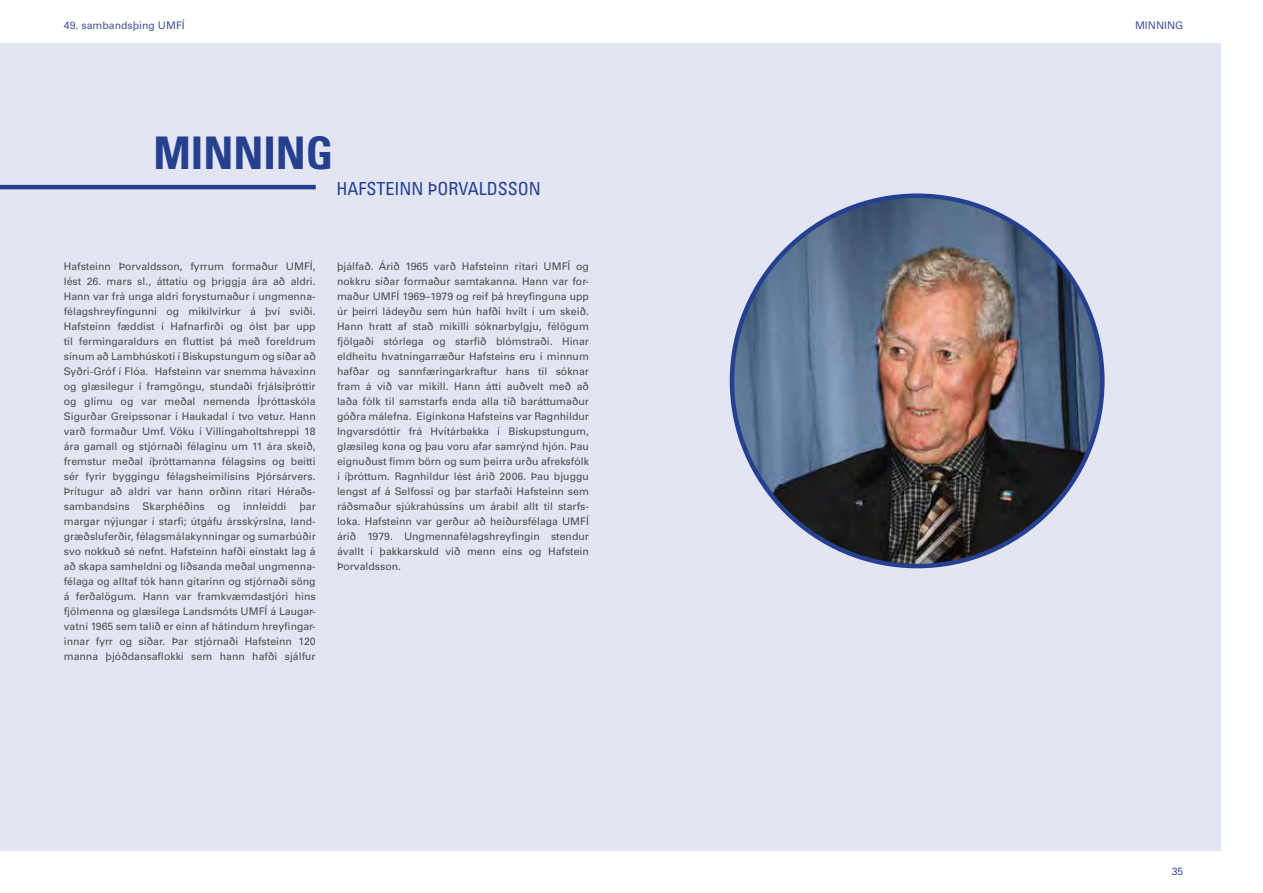
<style>
.page{position:relative;width:1263px;height:893px;background:#fff}
.page>*{position:absolute;margin:0;border:0;box-sizing:border-box;transform-origin:0 0}
.t1{font:700 condensed 45px "Univers LT Std";color:#25408f}
.t2{font:condensed 18px "Univers LT Std";color:#25408f}
.t3{font:10.5px/15px "Univers LT Std";color:#4d4d4f;text-align:justify}
.t4{font:10.5px "Univers LT Std";color:#45549a}
</style>
<div class="page">
<div style="left:0;top:43px;width:1220px;height:807px;background:#e3e6f2"></div>
<hr style="left:0;top:185px;width:316px;height:4px;background:#25408f">
<img style="left:732px;top:196px;width:370px;height:370px;border-radius:185px">
<p class="t4" style="left:64px;top:19px;width:122px">49. sambandsþing UMFÍ</p>
<p class="t4" style="left:1135px;top:19px;width:50px">MINNING</p>
<h1 class="t1" style="left:153px;top:125px;width:182px">MINNING</h1>
<h2 class="t2" style="left:336px;top:177px;width:206px">HAFSTEINN ÞORVALDSSON</h2>
<p class="t3" style="left:64px;top:259px;width:253px">Hafsteinn Þorvaldsson, fyrrum formaður UMFÍ, lést 26. mars sl., áttatíu og þriggja ára að aldri.<br>Hann var frá unga aldri forystumaður í ungmenna&shy;félagshreyfingunni og mikilvirkur á því sviði.<br>Hafsteinn fæddist í Hafnarfirði og ólst þar upp til fermingaraldurs en fluttist þá með foreldrum sínum að Lambhúskoti í Biskupstungum og síðar að Syðri-Gróf í Flóa. Hafsteinn var snemma hávaxinn og glæsilegur í framgöngu, stundaði frjálsíþróttir og glímu og var meðal nemenda Íþróttaskóla Sigurðar Greipssonar í Haukadal í tvo vetur. Hann varð formaður Umf. Vöku í Villingaholtshreppi 18 ára gamall og stjórnaði félaginu um 11 ára skeið, fremstur meðal íþróttamanna félagsins og beitti sér fyrir byggingu félagsheimilisins Þjórsárvers.<br>Þrítugur að aldri var hann orðinn ritari Héraðs&shy;sambandsins Skarphéðins og innleiddi þar margar nýjungar í starfi; útgáfu ársskýrslna, land&shy;græðsluferðir, félagsmálakynningar og sumarbúðir svo nokkuð sé nefnt. Hafsteinn hafði einstakt lag á að skapa samheldni og liðsanda meðal ungmenna&shy;félaga og alltaf tók hann gítarinn og stjórnaði söng á ferðalögum. Hann var framkvæmdastjóri hins fjölmenna og glæsilega Landsmóts UMFÍ á Laugar&shy;vatni 1965 sem talið er einn af hátindum hreyfingar&shy;innar fyrr og síðar. Þar stjórnaði Hafsteinn 120 manna þjóðdansaflokki sem hann hafði sjálfur</p>
<p class="t3" style="left:337px;top:259px;width:253px">þjálfað. Árið 1965 varð Hafsteinn ritari UMFÍ og nokkru síðar formaður samtakanna. Hann var for&shy;maður UMFÍ 1969–1979 og reif þá hreyfinguna upp úr þeirri ládeyðu sem hún hafði hvílt í um skeið.<br>Hann hratt af stað mikilli sóknarbylgju, félögum fjölgaði stórlega og starfið blómstraði. Hinar eldheitu hvatningarræður Hafsteins eru í minnum hafðar og sannfæringarkraftur hans til sóknar fram á við var mikill. Hann átti auðvelt með að laða fólk til samstarfs enda alla tíð baráttumaður góðra málefna. Eiginkona Hafsteins var Ragnhildur Ingvarsdóttir frá Hvítárbakka í Biskupstungum, glæsileg kona og þau voru afar samrýnd hjón. Þau eignuðust fimm börn og sum þeirra urðu afreksfólk í íþróttum. Ragnhildur lést árið 2006. Þau bjuggu lengst af á Selfossi og þar starfaði Hafsteinn sem ráðsmaður sjúkrahússins um árabil allt til starfs&shy;loka. Hafsteinn var gerður að heiðursfélaga UMFÍ árið 1979. Ungmennafélagshreyfingin stendur ávallt í þakkarskuld við menn eins og Hafstein Þorvaldsson.</p>
<p class="t4" style="left:1172px;top:865px;width:13px">35</p>
</div>
